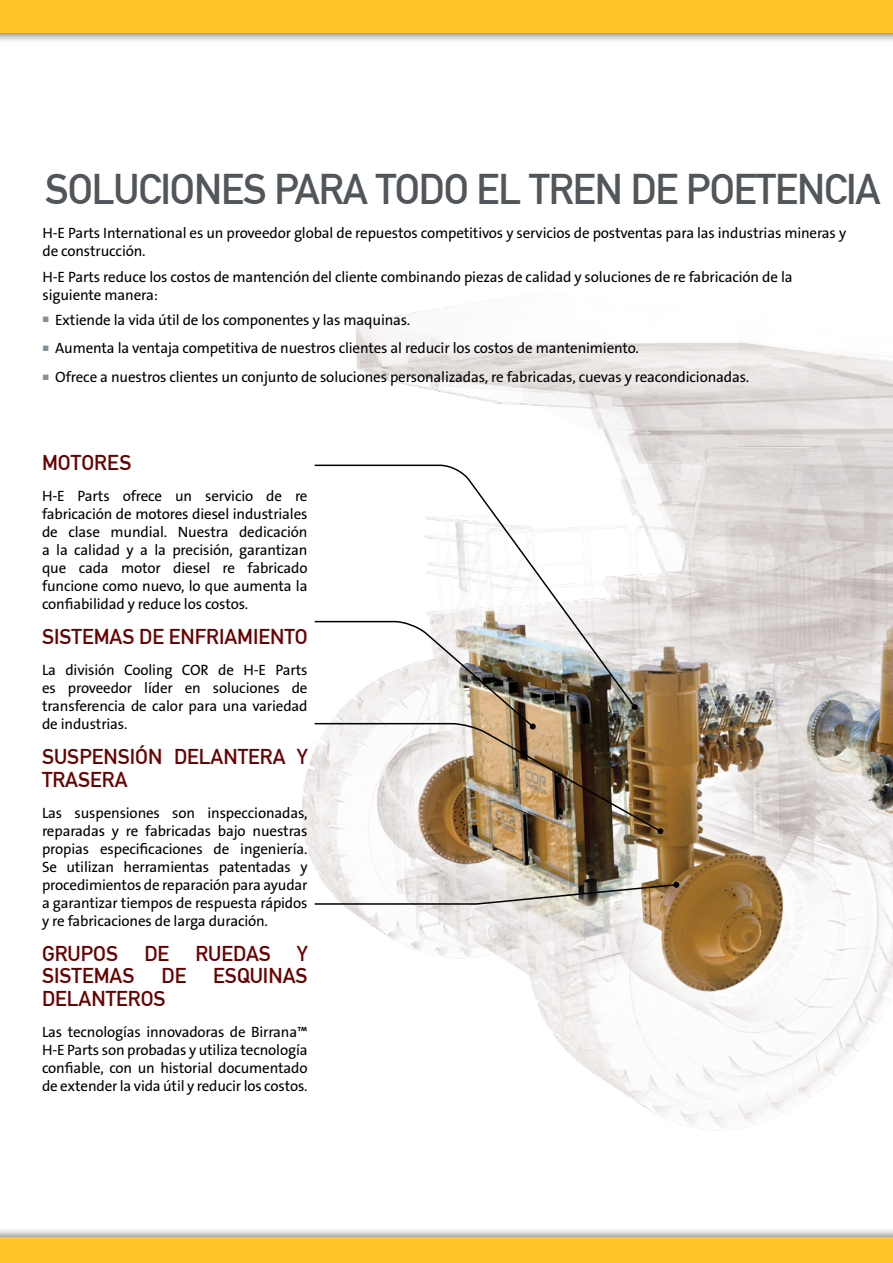
<style>
.page{position:relative;width:893px;height:1263px;background:#fff}
.page>*{position:absolute;margin:0;border:0;box-sizing:border-box;transform-origin:0 0}
.t1{font:42px "DIN Mittelschrift LTCYR";letter-spacing:-.025em;color:#51565b}
.t2{font:21px/22.5px "DIN Mittelschrift LTCYR";color:#680000}
.t3{font:15px/18px "The Sans B W5 Plain";letter-spacing:-.01em;color:#000;text-align:justify}
</style>
<div class="page">
<div style="left:0;top:0;width:893px;height:44px;background:#000;opacity:.75"></div>
<div style="left:0;top:0;width:893px;height:33px;background:#ffc52b"></div>
<div style="left:0;top:1226px;width:893px;height:37px;background:#000;opacity:.75"></div>
<div style="left:0;top:1237px;width:893px;height:26px;background:#ffc52b"></div>
<img style="left:302px;top:294px;width:591px;height:837px">
<svg style="left:313px;top:464px;width:324px;height:156px"></svg>
<img style="left:313px;top:620px;width:350px;height:214px">
<svg style="left:313px;top:882px;width:366px;height:23px"></svg>
<h1 class="t1" style="left:45px;top:164px;width:837px">SOLUCIONES PARA TODO EL TREN DE POETENCIA</h1>
<p class="t3" style="left:43px;top:224px;width:805px">H-E Parts International es un proveedor global de repuestos competitivos y servicios de postventas para las industrias mineras y de construcción.</p>
<p class="t3" style="left:43px;top:268px;width:752px">H-E Parts reduce los costos de mantención del cliente combinando piezas de calidad y soluciones de re fabricación de la siguiente manera:</p>
<p class="t3" style="left:55px;top:305px;width:695px;line-height:28.7px;text-align:left">Extiende la vida útil de los componentes y las maquinas.<br>Aumenta la ventaja competitiva de nuestros clientes al reducir los costos de mantenimiento.<br>Ofrece a nuestros clientes un conjunto de soluciones personalizadas, re fabricadas, cuevas y reacondicionadas.</p>
<h2 class="t2" style="left:42px;top:452px;width:91px">MOTORES</h2>
<p class="t3" style="left:42px;top:487px;width:267px">H-E Parts ofrece un servicio de re fabricación de motores diesel industriales de clase mundial. Nuestra dedicación a la calidad y a la precisión, garantizan que cada motor diesel re fabricado funcione como nuevo, lo que aumenta la confiabilidad y reduce los costos.</p>
<h2 class="t2" style="left:42px;top:626px;width:267px">SISTEMAS DE ENFRIAMIENTO</h2>
<p class="t3" style="left:42px;top:661px;width:267px">La división Cooling COR de H-E Parts es proveedor líder en soluciones de transferencia de calor para una variedad de industrias.</p>
<h2 class="t2" style="left:42px;top:746px;width:267px">SUSPENSIÓN DELANTERA Y<br>TRASERA</h2>
<p class="t3" style="left:42px;top:804px;width:267px">Las suspensiones son inspeccionadas, reparadas y re fabricadas bajo nuestras propias especificaciones de ingeniería.<br>Se utilizan herramientas patentadas y procedimientos de reparación para ayudar a garantizar tiempos de respuesta rápidos y re fabricaciones de larga duración.</p>
<h2 class="t2" style="left:42px;top:942px;width:267px">GRUPOS DE RUEDAS Y<br>SISTEMAS</h2>
<h2 class="t2" style="left:161px;top:965px;width:26px">DE</h2>
<h2 class="t2" style="left:213px;top:965px;width:96px">ESQUINAS</h2>
<h2 class="t2" style="left:42px;top:987px;width:125px">DELANTEROS</h2>
<p class="t3" style="left:42px;top:1023px;width:267px">Las tecnologías innovadoras de Birrana™ H-E Parts son probadas y utiliza tecnología confiable, con un historial documentado de extender la vida útil y reducir los costos.</p>
</div>
